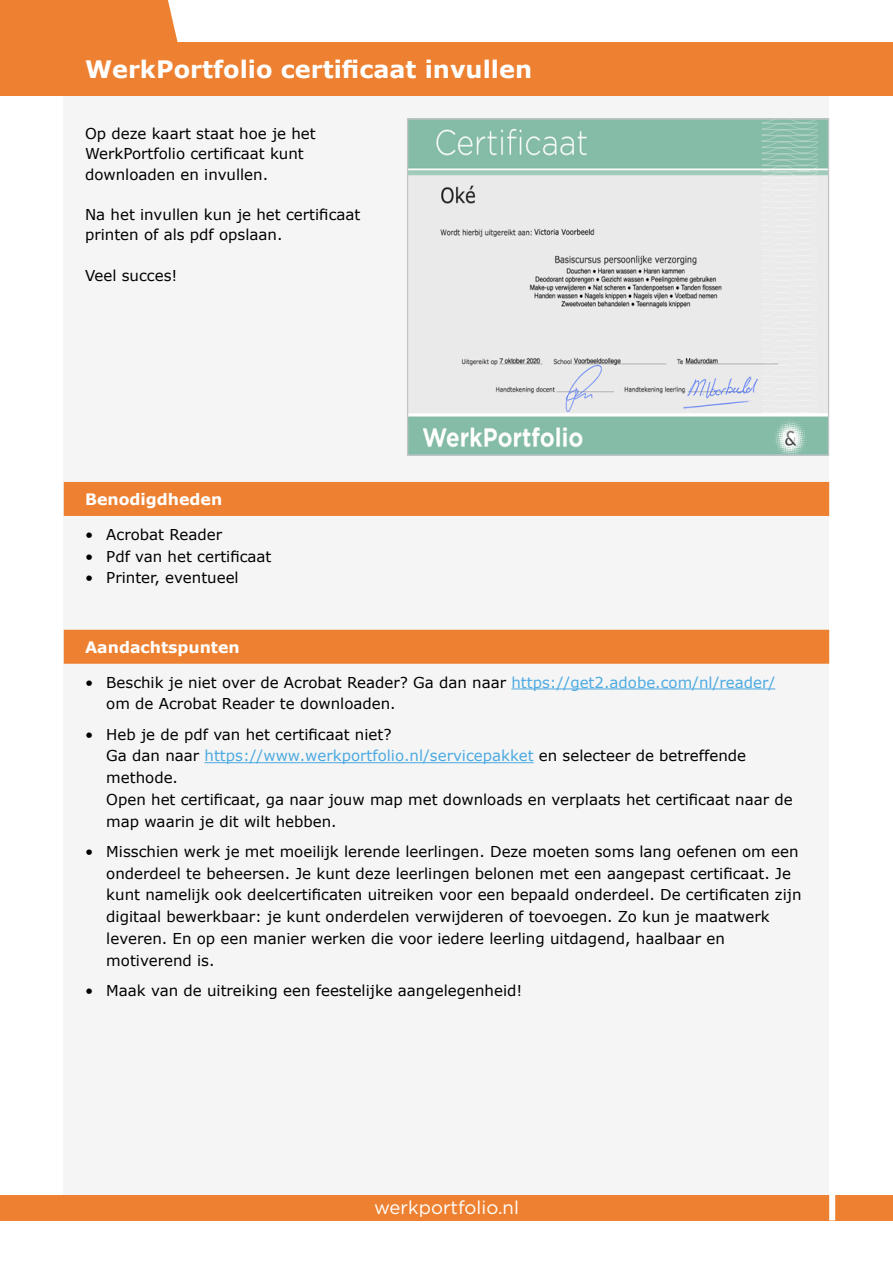
<style>
.page{position:relative;width:893px;height:1263px;background:#fff}
.page>*{position:absolute;margin:0;border:0;box-sizing:border-box;transform-origin:0 0}
.t1{font:700 24px "Verdana";color:#fff}
.t2{font:18.6px "Gotham";color:#fff}
.t3{font:700 15.75px "Verdana";color:#fff}
.t4{font:15px/21.8px "Verdana";color:#000}
.s1{color:#4daae1}
</style>
<div class="page">
<div style="left:64px;top:96px;width:765px;height:1099px;background:#f5f5f5"></div>
<div style="left:0;top:0;width:179px;height:43px;background:#ee8131"></div>
<div style="left:0;top:1195px;width:893px;height:25px;background:#ee8131"></div>
<div style="left:829px;top:1195px;width:6px;height:25px;background:#fff"></div>
<div style="left:0;top:43px;width:893px;height:53px;background:#ee8131"></div>
<img style="left:409px;top:120px;width:418px;height:334px">
<div style="left:407px;top:118px;width:422px;height:338px;border:1px solid #c1c5c8"></div>
<div style="left:64px;top:482px;width:765px;height:34px;background:#ee8131"></div>
<div style="left:64px;top:630px;width:765px;height:34px;background:#ee8131"></div>
<hr style="left:511px;top:688px;width:264px;height:1px;background:#4daae1">
<hr style="left:205px;top:762px;width:329px;height:1px;background:#4daae1">
<h1 class="t1" style="left:85px;top:54px;width:449px">WerkPortfolio certificaat invullen</h1>
<p class="t4" style="left:85px;top:124px;width:232px;line-height:20.2px">Op deze kaart staat hoe je het<br>WerkPortfolio certificaat kunt downloaden en invullen.</p>
<p class="t4" style="left:85px;top:205px;width:277px;line-height:20.2px">Na het invullen kun je het certificaat printen of als pdf opslaan.</p>
<p class="t4" style="left:85px;top:265px;width:94px">Veel succes!</p>
<p class="t3" style="left:85px;top:489px;width:139px">Benodigdheden</p>
<p class="t4" style="left:85px;top:524px;width:139px">• Acrobat Reader</p>
<p class="t4" style="left:85px;top:545px;width:188px">• Pdf van het certificaat</p>
<p class="t4" style="left:85px;top:567px;width:155px">• Printer, eventueel</p>
<p class="t3" style="left:85px;top:637px;width:156px">Aandachtspunten</p>
<p class="t4" style="left:106px;top:671px;width:671px;text-indent:-21px">• Beschik je niet over de Acrobat Reader? Ga dan naar <span class="s1">https://get2.adobe.com/nl/reader/ </span>om de Acrobat Reader te downloaden.</p>
<p class="t4" style="left:106px;top:723px;width:688px;text-indent:-21px">• Heb je de pdf van het certificaat niet?<br>Ga dan naar <span class="s1">https://www.werkportfolio.nl/servicepakket</span> en selecteer de betreffende methode.<br>Open het certificaat, ga naar jouw map met downloads en verplaats het certificaat naar de map waarin je dit wilt hebben.</p>
<p class="t4" style="left:106px;top:841px;width:697px;text-indent:-21px">• Misschien werk je met moeilijk lerende leerlingen. Deze moeten soms lang oefenen om een onderdeel te beheersen. Je kunt deze leerlingen belonen met een aangepast certificaat. Je kunt namelijk ook deelcertificaten uitreiken voor een bepaald onderdeel. De certificaten zijn digitaal bewerkbaar: je kunt onderdelen verwijderen of toevoegen. Zo kun je maatwerk leveren. En op een manier werken die voor iedere leerling uitdagend, haalbaar en motiverend is.</p>
<p class="t4" style="left:85px;top:980px;width:439px">• Maak van de uitreiking een feestelijke aangelegenheid!</p>
<p class="t2" style="left:374px;top:1195px;width:146px">werkportfolio.nl</p>
</div>
